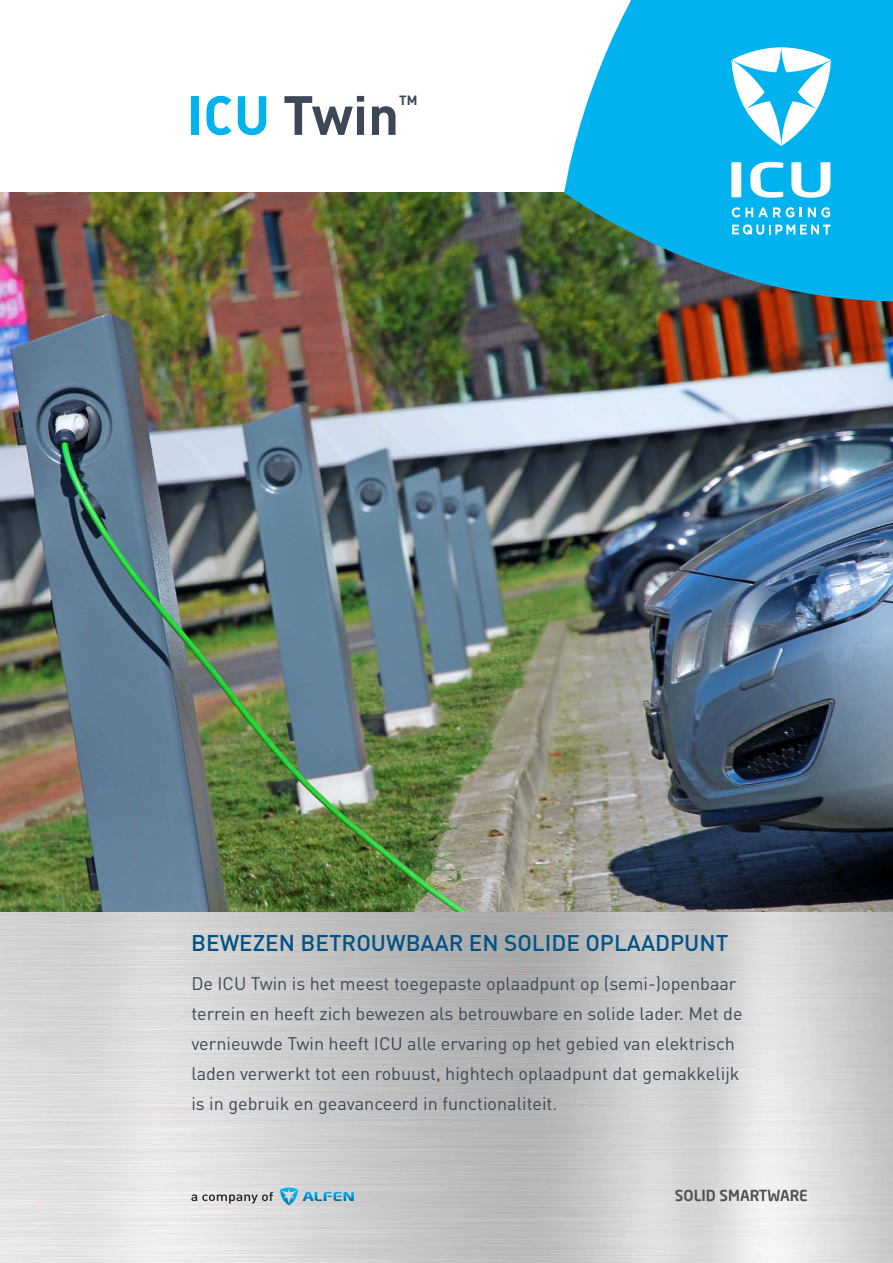
<style>
.page{position:relative;width:893px;height:1263px;background:#fff}
.page>*{position:absolute;margin:0;border:0;box-sizing:border-box;transform-origin:0 0}
.t1{font:700 54.45px "DIN";color:#3c4858}
.t2{font:500 22.5px "DIN";color:#005285}
.t3{font:18px/30px "DIN Pro";color:#3c4858}
.t4{font:500 15px "Neo Sans Pro";color:#4d5151}
.t5{font:700 13.2px "DIN";color:#3c4858}
.s1{color:#00b3ef}
</style>
<div class="page">
<img style="left:0;top:193px;width:893px;height:1070px">
<svg style="left:564px;top:0;width:329px;height:302px;background:#1caad5"></svg>
<svg style="left:731px;top:162px;width:10px;height:35px"></svg>
<svg style="left:750px;top:162px;width:33px;height:36px"></svg>
<svg style="left:791px;top:162px;width:39px;height:36px"></svg>
<svg style="left:732px;top:207px;width:62px;height:10px"></svg>
<svg style="left:800px;top:207px;width:2px;height:10px"></svg>
<svg style="left:808px;top:207px;width:22px;height:10px"></svg>
<svg style="left:732px;top:224px;width:98px;height:11px"></svg>
<svg style="left:731px;top:47px;width:100px;height:99px"></svg>
<svg style="left:191px;top:1192px;width:82px;height:11px"></svg>
<svg style="left:280px;top:1187px;width:74px;height:18px"></svg>
<p class="t1" style="left:187px;top:80px;width:214px"><span class="s1">ICU</span> Twin</p>
<p class="t5" style="left:399px;top:92px;width:20px">TM</p>
<p class="t2" style="left:191px;top:928px;width:539px">BEWEZEN BETROUWBAAR EN SOLIDE OPLAADPUNT</p>
<p class="t3" style="left:191px;top:968px;width:547px">De ICU Twin is het meest toegepaste oplaadpunt op (semi-)openbaar</p>
<p class="t3" style="left:191px;top:998px;width:553px">terrein en heeft zich bewezen als betrouwbare en solide lader. Met de vernieuwde Twin heeft ICU alle ervaring op het gebied van elektrisch laden verwerkt tot een robuust, hightech oplaadpunt dat gemakkelijk is in gebruik en geavanceerd in functionaliteit.</p>
<p class="t4" style="left:675px;top:1186px;width:134px">SOLID SMARTWARE</p>
</div>
